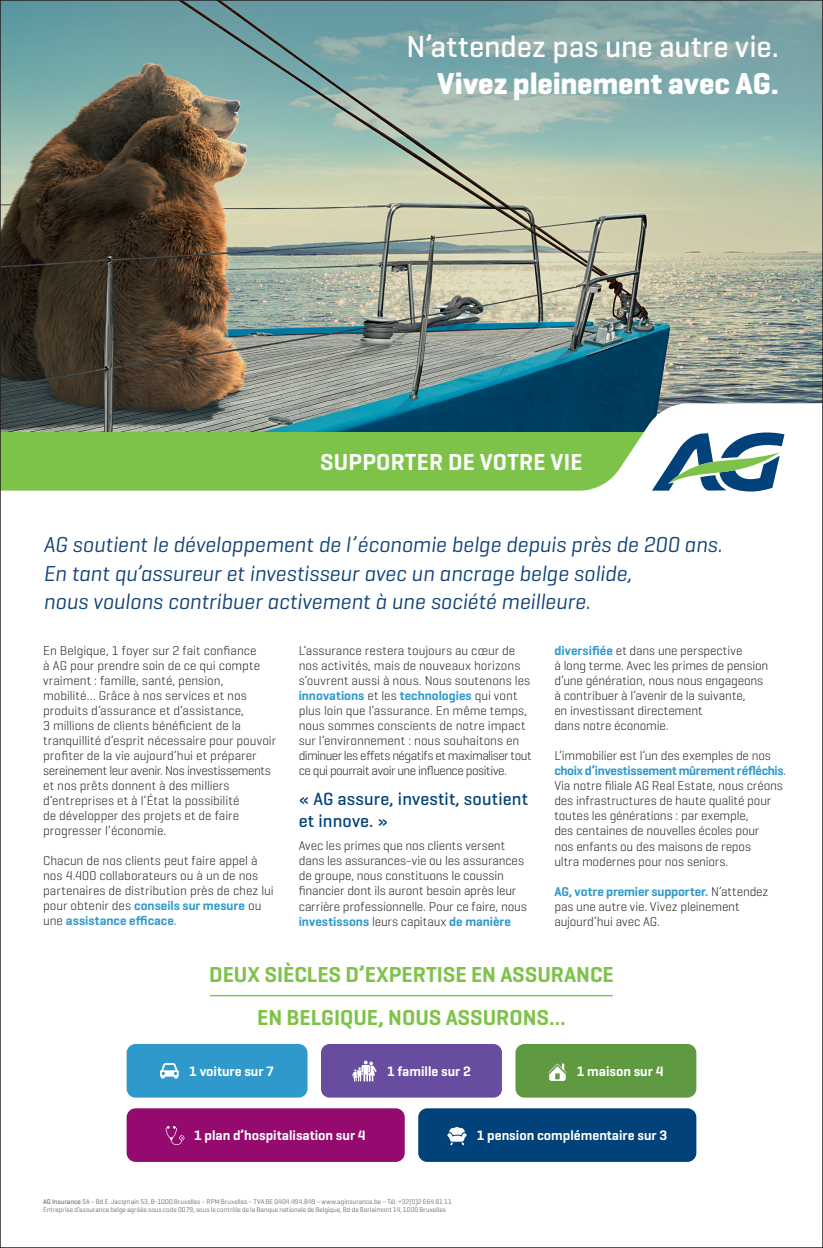
<style>
.page{position:relative;width:823px;height:1248px;background:#fff}
.page>*{position:absolute;margin:0;border:0;box-sizing:border-box;transform-origin:0 0}
.t1{font:500 30.8px "Geogrotesque";letter-spacing:-.005em;color:#fff}
.t2{font:700 30.8px "Geogrotesque";letter-spacing:-.005em;color:#fff}
.t3{font:600 23.5px "Geogrotesque";letter-spacing:.01em;color:#fff}
.t4{font:italic 22px/28.5px "Geogrotesque";letter-spacing:-.005em;color:#124378}
.t5{font:600 22px/42px "Geogrotesque";color:#7ec248;text-align:center}
.t6{font:500 18px/21.6px "Geogrotesque";letter-spacing:.01em;color:#004279}
.t7{font:600 13.9px "Geogrotesque";color:#fff}
.t8{font:300 13px/15px "Geogrotesque";letter-spacing:-.005em;color:#231f20}
.t9{font:7px/8.3px "Geogrotesque";letter-spacing:-.005em;color:#6c6d70}
.s1{font-weight:600;color:#3199cd}
.s2{font-weight:500}
</style>
<div class="page">
<img style="left:2px;top:2px;width:818px;height:401px">
<div style="left:126px;top:1108px;width:278px;height:53px;background:#940a6e;border-radius:9px"></div>
<div style="left:418px;top:1108px;width:278px;height:53px;background:#004279;border-radius:9px"></div>
<hr style="left:210px;top:994px;width:402px;height:2px;background:#7dc34a">
<div style="left:321px;top:1043px;width:180px;height:54px;background:#674c9f;border-radius:8px"></div>
<div style="left:126px;top:1043px;width:181px;height:54px;background:#2e99ca;border-radius:9px"></div>
<div style="left:515px;top:1043px;width:181px;height:54px;background:#5f9a42;border-radius:9px"></div>
<svg style="left:160px;top:1063px;width:19px;height:15px"></svg>
<svg style="left:352px;top:1060px;width:24px;height:21px"></svg>
<svg style="left:548px;top:1063px;width:18px;height:17px"></svg>
<svg style="left:165px;top:1126px;width:19px;height:18px"></svg>
<svg style="left:447px;top:1127px;width:19px;height:18px"></svg>
<svg style="left:2px;top:403px;width:818px;height:89px;background:#79ad6d"></svg>
<svg style="left:651px;top:427px;width:133px;height:64px"></svg>
<h1 class="t1" style="left:406px;top:27px;width:374px">N’attendez pas une autre vie.</h1>
<h1 class="t2" style="left:437px;top:64px;width:343px">Vivez pleinement avec AG.</h1>
<h2 class="t3" style="left:320px;top:447px;width:264px">SUPPORTER DE VOTRE VIE</h2>
<h3 class="t4" style="left:44px;top:529px;width:680px">AG soutient le développement de l’économie belge depuis près de 200 ans.<br>En tant qu’assureur et investisseur avec un ancrage belge solide,<br>nous voulons contribuer activement à une société meilleure.</h3>
<p class="t8" style="left:43px;top:643px;width:234px">En Belgique, 1 foyer sur 2 fait confiance<br>à AG pour prendre soin de ce qui compte vraiment : famille, santé, pension, mobilité… Grâce à nos services et nos produits d’assurance et d’assistance,<br>3 millions de clients bénéficient de la tranquillité d’esprit nécessaire pour pouvoir profiter de la vie aujourd’hui et préparer sereinement leur avenir. Nos investissements et nos prêts donnent à des milliers d’entreprises et à l’État la possibilité<br>de développer des projets et de faire progresser l’économie.</p>
<p class="t8" style="left:43px;top:853px;width:232px">Chacun de nos clients peut faire appel à nos 4.400 collaborateurs ou à un de nos partenaires de distribution près de chez lui pour obtenir des <span class="s1">conseils sur mesure</span> ou une <span class="s1">assistance efficace</span>.</p>
<p class="t8" style="left:298px;top:643px;width:234px">L’assurance restera toujours au cœur de nos activités, mais de nouveaux horizons s’ouvrent aussi à nous. Nous soutenons les <span class="s1">innovations</span> et les <span class="s1">technologies</span> qui vont plus loin que l’assurance. En même temps, nous sommes conscients de notre impact sur l’environnement : nous souhaitons en diminuer les effets négatifs et maximaliser tout ce qui pourrait avoir une influence positive.</p>
<h3 class="t6" style="left:298px;top:788px;width:231px">« AG assure, investit, soutient et innove. »</h3>
<p class="t8" style="left:298px;top:838px;width:229px">Avec les primes que nos clients versent dans les assurances-vie ou les assurances de groupe, nous constituons le coussin financier dont ils auront besoin après leur carrière professionnelle. Pour ce faire, nous <span class="s1">investissons</span> leurs capitaux <span class="s1">de manière</span></p>
<p class="t8" style="left:554px;top:643px;width:215px"><span class="s1">diversifiée</span> et dans une perspective<br>à long terme. Avec les primes de pension d’une génération, nous nous engageons à contribuer à l’avenir de la suivante,<br>en investissant directement<br>dans notre économie.</p>
<p class="t8" style="left:554px;top:748px;width:233px">L’immobilier est l’un des exemples de nos <span class="s1">choix d’investissement mûrement réfléchis</span>.<br>Via notre filiale AG Real Estate, nous créons des infrastructures de haute qualité pour toutes les générations : par exemple,<br>des centaines de nouvelles écoles pour<br>nos enfants ou des maisons de repos<br>ultra modernes pour nos seniors.</p>
<p class="t8" style="left:554px;top:883px;width:215px"><span class="s1">AG, votre premier supporter.</span> N’attendez pas une autre vie. Vivez pleinement aujourd’hui avec AG.</p>
<h3 class="t5" style="left:209px;top:953px;width:406px">DEUX SIÈCLES D’EXPERTISE EN ASSURANCE<br>EN BELGIQUE, NOUS ASSURONS...</h3>
<p class="t7" style="left:189px;top:1062px;width:86px">1 voiture sur 7</p>
<p class="t7" style="left:387px;top:1062px;width:85px">1 famille sur 2</p>
<p class="t7" style="left:576px;top:1062px;width:88px">1 maison sur 4</p>
<p class="t7" style="left:194px;top:1126px;width:173px">1 plan d’hospitalisation sur 4</p>
<p class="t7" style="left:476px;top:1126px;width:192px">1 pension complémentaire sur 3</p>
<p class="t9" style="left:43px;top:1196px;width:410px"><span class="s2">AG Insurance</span> SA – Bd E. Jacqmain 53, B-1000 Bruxelles – RPM Bruxelles – TVA BE 0404.494.849 – www.aginsurance.be – Tél. +32(0)2 664 81 11<br>Entreprise d’assurance belge agréée sous code 0079, sous le contrôle de la Banque nationale de Belgique, Bd de Berlaimont 14, 1000 Bruxelles</p>
</div>
